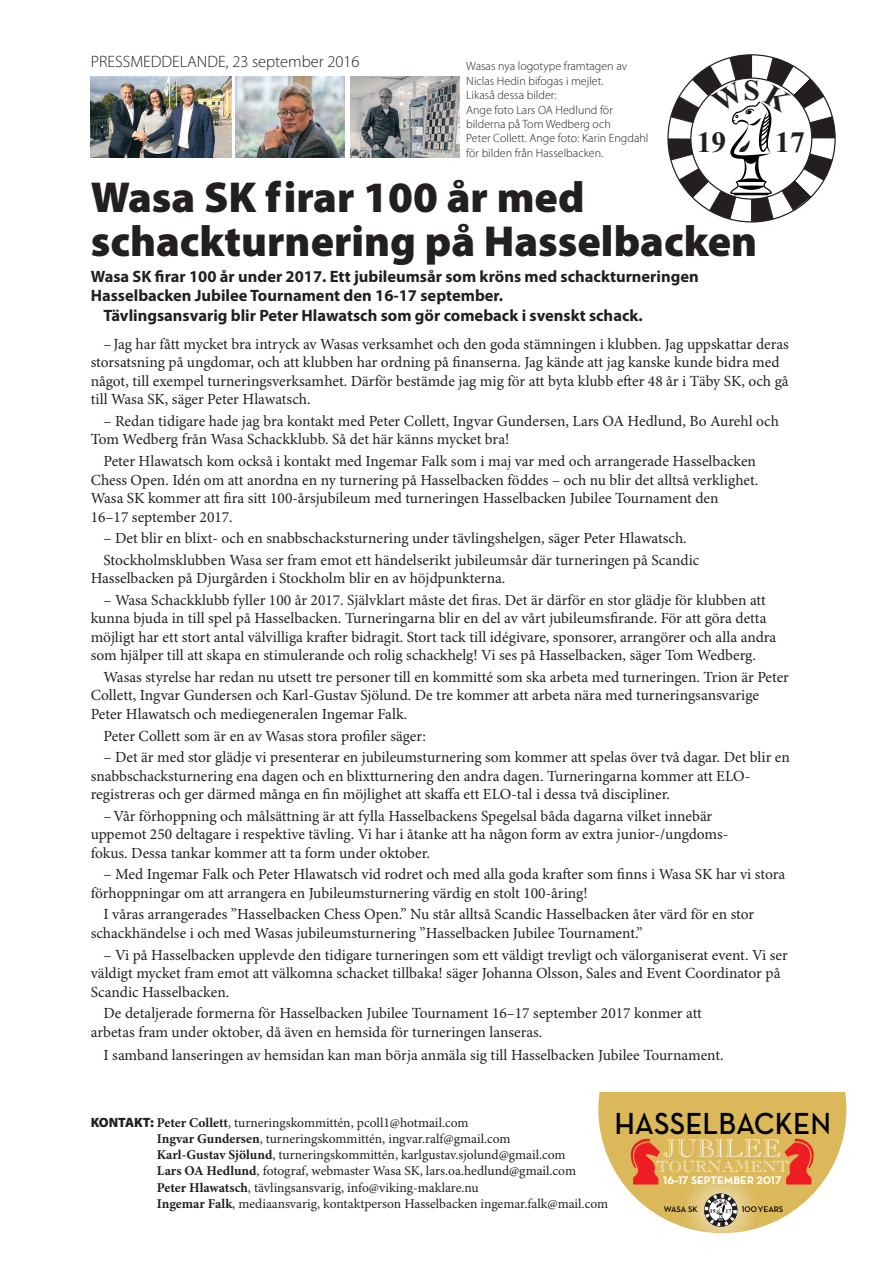
<style>
.page{position:relative;width:893px;height:1263px;background:#fff}
.page>*{position:absolute;margin:0;border:0;box-sizing:border-box;transform-origin:0 0}
.t1{font:900 43.5px/43.5px "Myriad Pro";color:#231f20}
.t2{font:600 31.05px "Neutra Text";color:#000;scale:.94 1}
.t3{font:700 29.55px "Times New Roman";color:#231f20}
.t4{font:24.9px "Caslon Open Face LT Std";color:#fff}
.t5{font:700 16.5px "Myriad Pro";color:#231f20}
.t6{font:300 16.5px "Myriad Pro";color:#231f20}
.t7{font:15.75px "Caslon Open Face LT Std";color:#fff}
.t8{font:15.45px/18.6px "Minion Pro";color:#231f20}
.t9{font:13.5px/16.2px "Minion Pro";color:#231f20}
.t10{font:300 12px/14.4px "Myriad Pro";color:#231f20}
.t11{font:11.25px "Neutra Text Bold Alt";color:#fff}
.t12{font:8.4px "Neutra Text Demi Alt";color:#000}
.t13{font:700 5.85px "Times New Roman";color:#231f20}
.s1{font-family:"Myriad Pro";font-weight:900}
.s2{font-weight:700}
</style>
<div class="page">
<div style="left:598px;top:985px;width:248px;height:248px;background:#dbb85a;border-radius:50%"></div>
<svg style="left:784px;top:1139px;width:30px;height:45px"></svg>
<svg style="left:631px;top:1139px;width:29px;height:45px"></svg>
<div style="left:683px;top:1172px;width:76px;height:76px;background:#fff;opacity:.75"></div>
<div style="left:592px;top:979px;width:270px;height:112px;background:#fff"></div>
<img style="left:350px;top:77px;width:109px;height:80px">
<img style="left:235px;top:77px;width:109px;height:80px">
<img style="left:91px;top:77px;width:141px;height:80px">
<svg style="left:704px;top:1193px;width:33px;height:34px"></svg>
<svg style="left:668px;top:54px;width:167px;height:169px"></svg>
<p class="t6" style="left:91px;top:53px;width:270px">PRESSMEDDELANDE, 23 september 2016</p>
<p class="t10" style="left:466px;top:59px;width:184px">Wasas nya logotype framtagen av<br>Niclas Hedin bifogas i mejlet.<br>Likaså dessa bilder:<br>Ange foto Lars OA Hedlund för bilderna på Tom Wedberg och<br>Peter Collett. Ange foto: Karin Engdahl för bilden från Hasselbacken.</p>
<h3 class="t3" style="left:744px;top:70px;width:18px">S</h3>
<h3 class="t3" style="left:697px;top:122px;width:31px">19</h3>
<h3 class="t3" style="left:775px;top:122px;width:31px">17</h3>
<h1 class="t1" style="left:91px;top:176px;width:668px">Wasa SK firar 100 år med schackturnering på Hasselbacken</h1>
<p class="t5" style="left:91px;top:267px;width:610px">Wasa SK firar 100 år under 2017. Ett jubileumsår som kröns med schackturneringen</p>
<p class="t5" style="left:91px;top:287px;width:414px">Hasselbacken Jubilee Tournament den 16-17 september.</p>
<p class="t5" style="left:103px;top:306px;width:541px">Tävlingsansvarig blir Peter Hlawatsch som gör comeback i svenskt schack.</p>
<p class="t8" style="left:91px;top:335px;width:700px;text-indent:13px">–Jag har fått mycket bra intryck av Wasas verksamhet och den goda stämningen i klubben. Jag uppskattar deras storsatsning på ungdomar, och att klubben har ordning på finanserna. Jag kände att jag kanske kunde bidra med något, till exempel turneringsverksamhet. Därför bestämde jag mig för att byta klubb efter 48 år i Täby SK, och gå till Wasa SK, säger Peter Hlawatsch.</p>
<p class="t8" style="left:91px;top:412px;width:690px;text-indent:13px">– Redan tidigare hade jag bra kontakt med Peter Collett, Ingvar Gundersen, Lars OA Hedlund, Bo Aurehl och<br>Tom Wedberg från Wasa Schackklubb. Så det här känns mycket bra!</p>
<p class="t8" style="left:91px;top:452px;width:669px;text-indent:13px">Peter Hlawatsch kom också i kontakt med Ingemar Falk som i maj var med och arrangerade Hasselbacken Chess Open. Idén om att anordna en ny turnering på Hasselbacken föddes – och nu blir det alltså verklighet.<br>Wasa SK kommer att fira sitt 100-årsjubileum med turneringen Hasselbacken Jubilee Tournament den 16–17 september 2017.</p>
<p class="t8" style="left:103px;top:528px;width:597px;line-height:21.6px">– Det blir en blixt- och en snabbschacksturnering under tävlingshelgen, säger Peter Hlawatsch.<br>Stockholmsklubben Wasa ser fram emot ett händelserikt jubileumsår där turneringen på Scandic</p>
<p class="t8" style="left:91px;top:570px;width:416px">Hasselbacken på Djurgården i Stockholm blir en av höjdpunkterna.</p>
<p class="t8" style="left:91px;top:591px;width:687px;text-indent:13px">– Wasa Schackklubb fyller 100 år 2017. Självklart måste det firas. Det är därför en stor glädje för klubben att kunna bjuda in till spel på Hasselbacken. Turneringarna blir en del av vårt jubileumsfirande. För att göra detta möjligt har ett stort antal välvilliga krafter bidragit. Stort tack till idégivare, sponsorer, arrangörer och alla andra som hjälper till att skapa en stimulerande och rolig schackhelg! Vi ses på Hasselbacken, säger Tom Wedberg.</p>
<p class="t8" style="left:91px;top:668px;width:700px;text-indent:13px">Wasas styrelse har redan nu utsett tre personer till en kommitté som ska arbeta med turneringen. Trion är Peter<br>Collett, Ingvar Gundersen och Karl-Gustav Sjölund. De tre kommer att arbeta nära med turneringsansvarige<br>Peter Hlawatsch och mediegeneralen Ingemar Falk.</p>
<p class="t8" style="left:103px;top:727px;width:324px">Peter Collett som är en av Wasas stora profiler säger:</p>
<p class="t8" style="left:91px;top:748px;width:701px;text-indent:13px">– Det är med stor glädje vi presenterar en jubileumsturnering som kommer att spelas över två dagar. Det blir en snabbschacksturnering ena dagen och en blixtturnering den andra dagen. Turneringarna kommer att ELO&shy;registreras och ger därmed många en fin möjlighet att skaffa ett ELO-tal i dessa två discipliner.</p>
<p class="t8" style="left:91px;top:807px;width:639px;text-indent:13px">–Vår förhoppning och målsättning är att fylla Hasselbackens Spegelsal båda dagarna vilket innebär uppemot 250 deltagare i respektive tävling. Vi har i åtanke att ha någon form av extra junior-/ungdoms&shy;fokus. Dessa tankar kommer att ta form under oktober.</p>
<p class="t8" style="left:91px;top:866px;width:696px;text-indent:13px">– Med Ingemar Falk och Peter Hlawatsch vid rodret och med alla goda krafter som finns i Wasa SK har vi stora förhoppningar om att arrangera en Jubileumsturnering värdig en stolt 100-åring!</p>
<p class="t8" style="left:91px;top:906px;width:665px;text-indent:13px">I våras arrangerades ”Hasselbacken Chess Open.” Nu står alltså Scandic Hasselbacken åter värd för en stor schackhändelse i och med Wasas jubileumsturnering ”Hasselbacken Jubilee Tournament.”</p>
<p class="t8" style="left:91px;top:946px;width:699px;text-indent:13px">– Vi på Hasselbacken upplevde den tidigare turneringen som ett väldigt trevligt och välorganiserat event. Vi ser väldigt mycket fram emot att välkomna schacket tillbaka! säger Johanna Olsson, Sales and Event Coordinator på<br>Scandic Hasselbacken.</p>
<p class="t8" style="left:91px;top:1004px;width:613px;text-indent:13px">De detaljerade formerna för Hasselbacken Jubilee Tournament 16–17 september 2017 konmer att arbetas fram under oktober, då även en hemsida för turneringen lanseras.</p>
<p class="t8" style="left:103px;top:1046px;width:622px">I samband lanseringen av hemsidan kan man börja anmäla sig till Hasselbacken Jubilee Tournament.</p>
<p class="t9" style="left:157px;top:1115px;width:453px;text-indent:-66px"><span class="s1">KONTAKT:</span> <span class="s2">Peter Collett</span>, turneringskommittén, pcoll1@hotmail.com<br><span class="s2">Ingvar Gundersen</span>, turneringskommittén, ingvar.ralf@gmail.com<br><span class="s2">Karl-Gustav Sjölund</span>, turneringskommittén, karlgustav.sjolund@gmail.com<br><span class="s2">Lars OA Hedlund</span>, fotograf, webmaster Wasa SK, lars.oa.hedlund@gmail.com <span class="s2">Peter Hlawatsch</span>, tävlingsansvarig, info@viking-maklare.nu<br><span class="s2">Ingemar Falk</span>, mediaansvarig, kontaktperson Hasselbacken ingemar.falk@mail.com</p>
<h2 class="t2" style="left:614px;top:1104px;width:232px">HASSELBACKEN</h2>
<h3 class="t4" style="left:663px;top:1134px;width:119px">JUBILEE</h3>
<p class="t7" style="left:656px;top:1157px;width:134px">TOURNAMENT</p>
<p class="t11" style="left:663px;top:1173px;width:120px">16–17 SEPTEMBER 2017</p>
<p class="t13" style="left:710px;top:1207px;width:7px">19</p>
<p class="t13" style="left:725px;top:1207px;width:7px">17</p>
<p class="t13" style="left:719px;top:1196px;width:5px">S</p>
<p class="t12" style="left:664px;top:1204px;width:36px">WASA SK</p>
<p class="t12" style="left:742px;top:1204px;width:43px">100YEARS</p>
</div>
